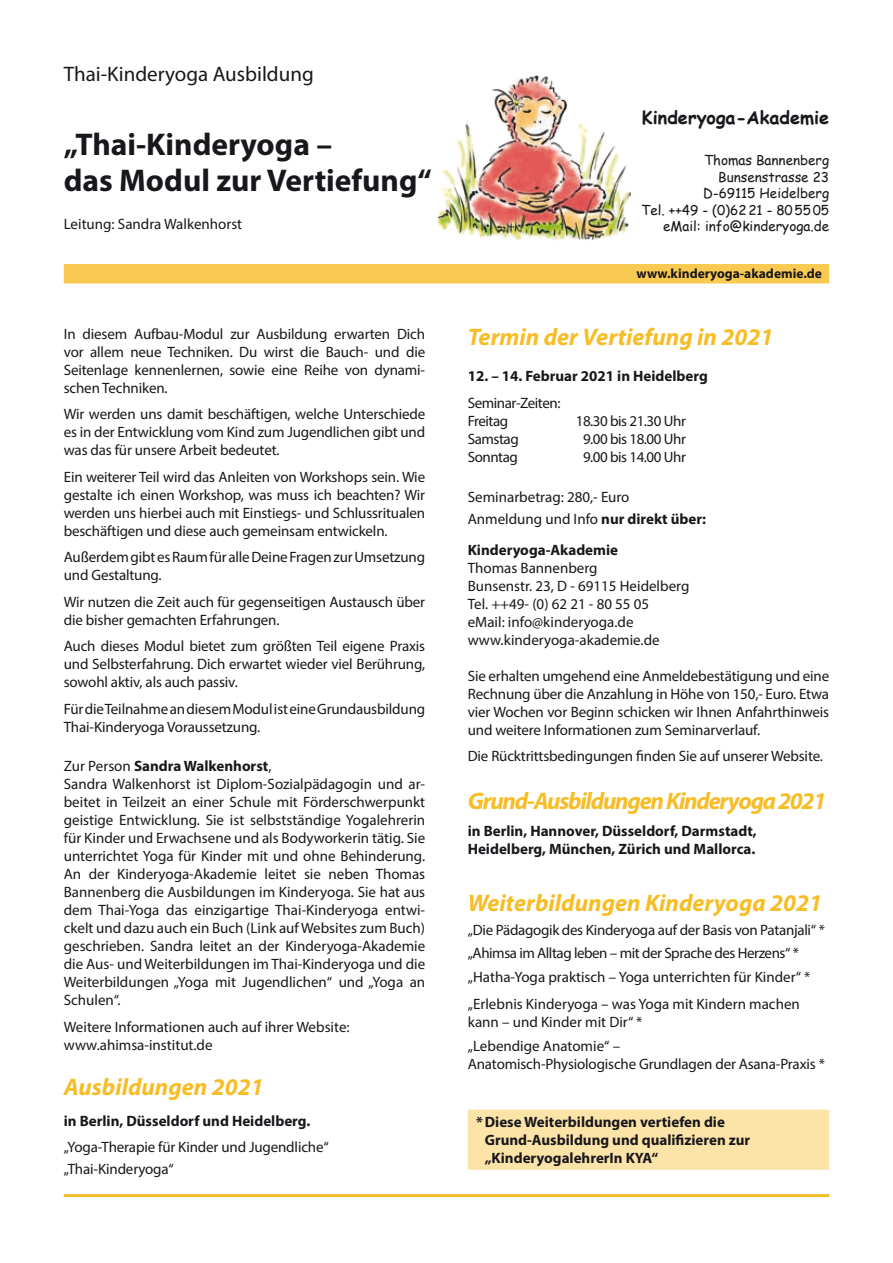
<style>
.page{position:relative;width:893px;height:1263px;background:#fff}
.page>*{position:absolute;margin:0;border:0;box-sizing:border-box;transform-origin:0 0}
.t1{font:700 31.5px/36px "Myriad Pro";color:#1a171c}
.t2{font:italic 700 24px "Myriad Pro";color:#f7bd27}
.t3{font:italic 700 24px "Myriad Pro";letter-spacing:-.05em;color:#f7bd27}
.t4{font:21px "Myriad Pro";color:#1a171c}
.t5{font:700 18px "Comic Sans MS";color:#1a171c}
.t6{font:15px/18px "Myriad Pro";letter-spacing:-.005em;color:#1a171c}
.t7{font:700 15px/18px "Myriad Pro";color:#1a171c}
.t8{font:15px/18px "Myriad Pro";letter-spacing:-.03em;color:#1a171c}
.t9{font:13.5px/16.5px "Comic Sans MS";color:#1a171c;text-align:right}
.t10{font:700 13.5px "Myriad Pro";color:#1a171c}
.s1{font-weight:700}
</style>
<div class="page">
<div style="left:468px;top:1110px;width:361px;height:60px;background:#fce4a9"></div>
<div style="left:64px;top:264px;width:765px;height:19px;background:#f8ca52"></div>
<hr style="left:64px;top:1194px;width:765px;height:3px;background:#f7bd27">
<img style="left:437px;top:75px;width:193px;height:165px">
<h3 class="t4" style="left:64px;top:61px;width:251px">Thai-Kinderyoga Ausbildung</h3>
<h1 class="t1" style="left:64px;top:125px;width:370px">„Thai-Kinderyoga –<br>das Modul zur Vertiefung“</h1>
<p class="t6" style="left:64px;top:215px;width:180px">Leitung: Sandra Walkenhorst</p>
<p class="t6" style="left:64px;top:324px;width:363px;text-align:justify">In diesem Aufbau-Modul zur Ausbildung erwarten Dich vor allem neue Techniken. Du wirst die Bauch- und die Seitenlage kennenlernen, sowie eine Reihe von dynami&shy;schen Techniken.</p>
<p class="t6" style="left:64px;top:405px;width:363px;text-align:justify">Wir werden uns damit beschäftigen, welche Unterschiede es in der Entwicklung vom Kind zum Jugendlichen gibt und was das für unsere Arbeit bedeutet.</p>
<p class="t6" style="left:64px;top:467px;width:363px;text-align:justify">Ein weiterer Teil wird das Anleiten von Workshops sein. Wie gestalte ich einen Workshop, was muss ich beachten? Wir werden uns hierbei auch mit Einstiegs- und Schlussritualen beschäftigen und diese auch gemeinsam entwickeln.</p>
<p class="t6" style="left:64px;top:548px;width:363px">Außerdem gibt es Raum für alle Deine Fragen zur Umsetzung und Gestaltung.</p>
<p class="t6" style="left:64px;top:592px;width:363px">Wir nutzen die Zeit auch für gegenseitigen Austausch über die bisher gemachten Erfahrungen.</p>
<p class="t6" style="left:64px;top:637px;width:363px;text-align:justify">Auch dieses Modul bietet zum größten Teil eigene Praxis und Selbsterfahrung. Dich erwartet wieder viel Berührung, sowohl aktiv, als auch passiv.</p>
<p class="t6" style="left:64px;top:699px;width:363px">Für die Teilnahme an diesem Modul ist eine Grundausbildung<br>Thai-Kinderyoga Voraussetzung.</p>
<p class="t6" style="left:64px;top:757px;width:363px">Zur Person <span class="s1">Sandra Walkenhorst</span>,<br>Sandra Walkenhorst ist Diplom-Sozialpädagogin und ar&shy;beitet in Teilzeit an einer Schule mit Förderschwerpunkt geistige Entwicklung. Sie ist selbstständige Yogalehrerin für Kinder und Erwachsene und als Bodyworkerin tätig. Sie unterrichtet Yoga für Kinder mit und ohne Behinderung.<br>An der Kinderyoga-Akademie leitet sie neben Thomas Bannenberg die Ausbildungen im Kinderyoga. Sie hat aus dem Thai-Yoga das einzigartige Thai-Kinderyoga entwi&shy;ckelt und dazu auch ein Buch (Link auf Websites zum Buch) geschrieben. Sandra leitet an der Kinderyoga-Akademie die Aus- und Weiterbildungen im Thai-Kinderyoga und die Weiterbildungen „Yoga mit Jugendlichen“ und „Yoga an Schulen“.</p>
<p class="t6" style="left:64px;top:1018px;width:287px">Weitere Informationen auch auf ihrer Website: www.ahimsa-institut.de</p>
<h2 class="t2" style="left:64px;top:1071px;width:201px">Ausbildungen 2021</h2>
<p class="t7" style="left:64px;top:1111px;width:248px">in Berlin, Düsseldorf und Heidelberg.</p>
<p class="t6" style="left:64px;top:1136px;width:267px;line-height:21.6px">„Yoga-Therapie für Kinder und Jugendliche“ „Thai-Kinderyoga“</p>
<p class="t5" style="left:642px;top:105px;width:189px">Kinderyoga-Akademie</p>
<p class="t9" style="left:641px;top:152px;width:189px">Thomas Bannenberg<br>Bunsenstrasse 23<br>D-69115 Heidelberg<br>Tel. ++49 - (0)6221 - 805505 eMail: info@kinderyoga.de</p>
<p class="t10" style="left:636px;top:264px;width:187px">www.kinderyoga-akademie.de</p>
<h2 class="t2" style="left:468px;top:322px;width:307px">Termin der Vertiefung in 2021</h2>
<p class="t7" style="left:468px;top:367px;width:241px">12. – 14. Februar 2021 in Heidelberg</p>
<p class="t8" style="left:468px;top:394px;width:94px">Seminar-Zeiten:<br>Freitag</p>
<p class="t8" style="left:576px;top:412px;width:112px">18.30 bis 21.30 Uhr</p>
<p class="t8" style="left:468px;top:430px;width:53px">Samstag</p>
<p class="t8" style="left:583px;top:430px;width:104px">9.00 bis 18.00 Uhr</p>
<p class="t8" style="left:468px;top:448px;width:52px">Sonntag</p>
<p class="t8" style="left:583px;top:448px;width:104px">9.00 bis 14.00 Uhr</p>
<p class="t6" style="left:468px;top:485px;width:240px;line-height:22.2px">Seminarbetrag: 280,- Euro<br>Anmeldung und Info <span class="s1">nur direkt über:</span></p>
<p class="t7" style="left:468px;top:540px;width:152px">Kinderyoga-Akademie</p>
<p class="t6" style="left:468px;top:558px;width:223px">Thomas Bannenberg<br>Bunsenstr. 23, D - 69115 Heidelberg<br>Tel. ++49- (0) 62 21 - 80 55 05 eMail: info@kinderyoga.de www.kinderyoga-akademie.de</p>
<p class="t6" style="left:468px;top:666px;width:363px;text-align:justify">Sie erhalten umgehend eine Anmeldebestätigung und eine Rechnung über die Anzahlung in Höhe von 150,- Euro. Etwa vier Wochen vor Beginn schicken wir Ihnen Anfahrthinweis und weitere Informationen zum Seminarverlauf.</p>
<p class="t6" style="left:468px;top:747px;width:357px">Die Rücktrittsbedingungen finden Sie auf unserer Website.</p>
<h2 class="t3" style="left:468px;top:786px;width:360px">Grund-Ausbildungen Kinderyoga 2021</h2>
<p class="t7" style="left:468px;top:821px;width:290px">in Berlin, Hannover, Düsseldorf, Darmstadt,<br>Heidelberg, München, Zürich und Mallorca.</p>
<h2 class="t2" style="left:468px;top:887px;width:356px">Weiterbildungen Kinderyoga 2021</h2>
<p class="t6" style="left:468px;top:917px;width:359px;line-height:23.9px">„Die Pädagogik des Kinderyoga auf der Basis von Patanjali“ * „Ahimsa im Alltag leben – mit der Sprache des Herzens“ * „Hatha-Yoga praktisch – Yoga unterrichten für Kinder“ *</p>
<p class="t6" style="left:468px;top:994px;width:334px">„Erlebnis Kinderyoga – was Yoga mit Kindern machen kann – und Kinder mit Dir“ *</p>
<p class="t6" style="left:468px;top:1036px;width:359px">„Lebendige Anatomie“ –<br>Anatomisch-Physiologische Grundlagen der Asana-Praxis *</p>
<p class="t7" style="left:485px;top:1113px;width:267px;text-indent:-9px">*Diese Weiterbildungen vertiefen die<br>Grund-Ausbildung und qualifizieren zur „KinderyogalehrerIn KYA“</p>
</div>
